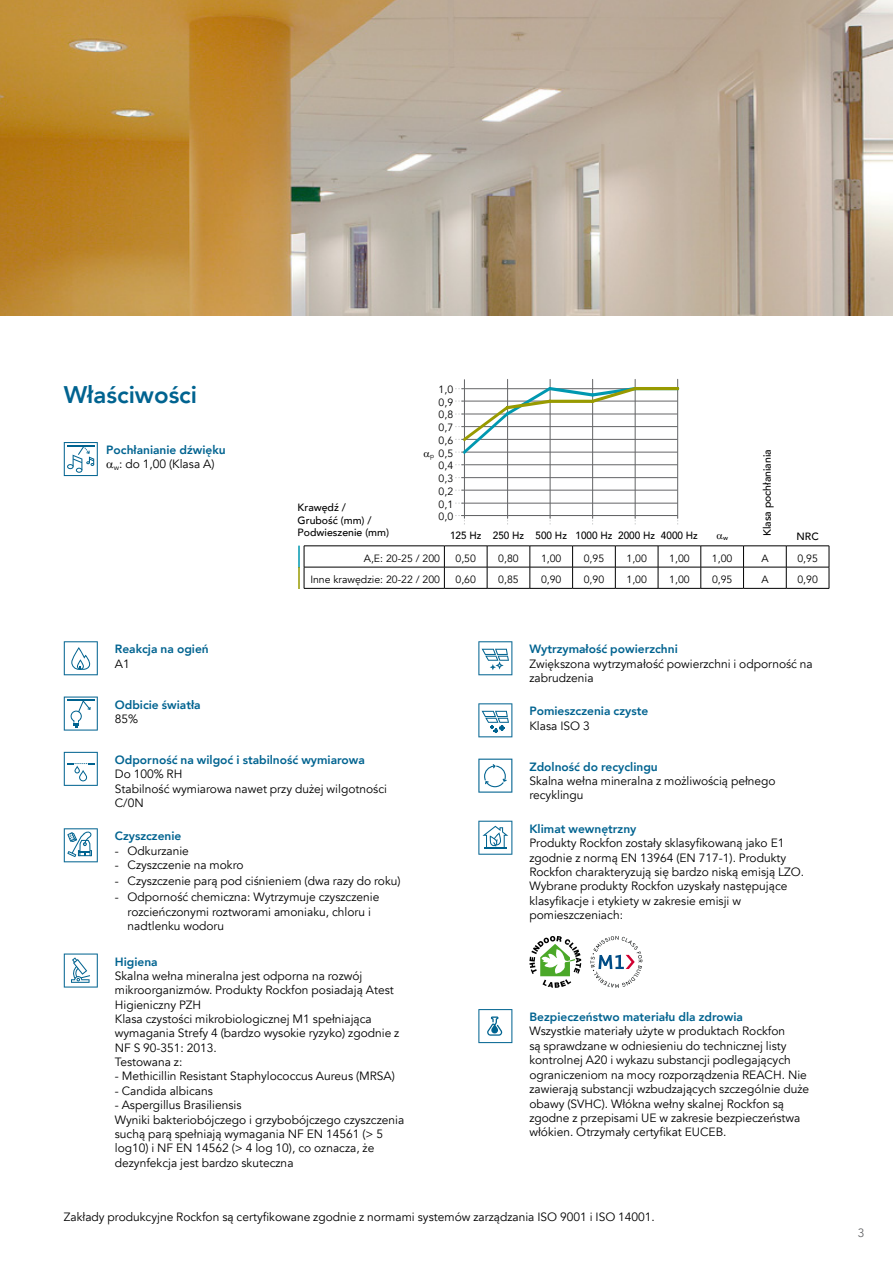
<style>
.page{position:relative;width:893px;height:1263px;background:#fff}
.page>*{position:absolute;margin:0;border:0;box-sizing:border-box;transform-origin:0 0}
.t1{font:127.35px "Chartwell Lines 50";color:#989a00;scale:.67 1}
.t2{font:127.35px "Chartwell Lines 50";color:#0098b0;scale:.67 1}
.t3{font:800 24px "Avenir";color:#006390}
.t4{font:12px/14.4px "Avenir";color:#000}
.t5{font:800 12px/14.4px "Avenir";color:#006390;text-align:center}
.t6{font:12px "Avenir";color:#646567}
.t7{font:10.5px/12.8px "Avenir";color:#000;text-align:justify}
.t8{font:500 10.5px/12.6px "Avenir";color:#000}
.t9{font:500 10.5px "Avenir";color:#000;scale:.95 1}
.t10{font:500 6.45px "Avenir";color:#000}
.t11{font:6.45px "Avenir";color:#000}
.s1{font-weight:400;color:#000}
</style>
<div class="page">
<img style="left:0;top:0;width:893px;height:316px">
<svg style="left:64px;top:442px;width:34px;height:34px"></svg>
<hr style="left:304px;top:567px;width:140px;height:1px;background:#000">
<svg style="left:304px;top:547px;width:1px;height:41px"></svg>
<hr style="left:444px;top:567px;width:43px;height:1px;background:#000">
<svg style="left:444px;top:547px;width:1px;height:41px"></svg>
<hr style="left:487px;top:567px;width:43px;height:1px;background:#000">
<svg style="left:487px;top:547px;width:1px;height:41px"></svg>
<hr style="left:530px;top:567px;width:43px;height:1px;background:#000">
<svg style="left:530px;top:547px;width:1px;height:41px"></svg>
<hr style="left:573px;top:567px;width:42px;height:1px;background:#000">
<svg style="left:572px;top:547px;width:1px;height:41px"></svg>
<hr style="left:615px;top:567px;width:43px;height:1px;background:#000">
<svg style="left:615px;top:547px;width:1px;height:41px"></svg>
<hr style="left:658px;top:567px;width:43px;height:1px;background:#000">
<svg style="left:658px;top:547px;width:1px;height:41px"></svg>
<hr style="left:701px;top:567px;width:42px;height:1px;background:#000">
<svg style="left:700px;top:547px;width:1px;height:41px"></svg>
<hr style="left:743px;top:567px;width:43px;height:1px;background:#000">
<svg style="left:743px;top:547px;width:1px;height:41px"></svg>
<hr style="left:786px;top:567px;width:43px;height:1px;background:#000">
<svg style="left:786px;top:547px;width:1px;height:41px"></svg>
<svg style="left:829px;top:546px;width:1px;height:42px"></svg>
<hr style="left:304px;top:588px;width:140px;height:1px;background:#000">
<hr style="left:444px;top:588px;width:43px;height:1px;background:#000">
<hr style="left:487px;top:588px;width:43px;height:1px;background:#000">
<hr style="left:530px;top:588px;width:43px;height:1px;background:#000">
<hr style="left:573px;top:588px;width:42px;height:1px;background:#000">
<hr style="left:615px;top:588px;width:43px;height:1px;background:#000">
<hr style="left:658px;top:588px;width:43px;height:1px;background:#000">
<hr style="left:701px;top:588px;width:42px;height:1px;background:#000">
<hr style="left:743px;top:588px;width:43px;height:1px;background:#000">
<hr style="left:786px;top:588px;width:43px;height:1px;background:#000">
<hr style="left:304px;top:546px;width:140px;height:1px;background:#000">
<hr style="left:444px;top:546px;width:43px;height:1px;background:#000">
<hr style="left:487px;top:546px;width:43px;height:1px;background:#000">
<hr style="left:530px;top:546px;width:43px;height:1px;background:#000">
<hr style="left:573px;top:546px;width:42px;height:1px;background:#000">
<hr style="left:615px;top:546px;width:43px;height:1px;background:#000">
<hr style="left:658px;top:546px;width:43px;height:1px;background:#000">
<hr style="left:701px;top:546px;width:42px;height:1px;background:#000">
<hr style="left:743px;top:546px;width:43px;height:1px;background:#000">
<hr style="left:786px;top:546px;width:43px;height:1px;background:#000">
<hr style="left:298px;top:546px;width:2px;height:21px;background:#0098b0">
<hr style="left:298px;top:567px;width:2px;height:21px;background:#989a00">
<svg style="left:455px;top:515px;width:10px;height:10px"></svg>
<hr style="left:461px;top:388px;width:217px;height:1px;background:#646567">
<hr style="left:461px;top:490px;width:216px;height:1px;background:#646567">
<hr style="left:461px;top:414px;width:216px;height:1px;background:#646567">
<hr style="left:461px;top:439px;width:216px;height:1px;background:#646567">
<hr style="left:461px;top:464px;width:216px;height:1px;background:#646567">
<hr style="left:507px;top:379px;width:1px;height:139px;background:#646567">
<hr style="left:550px;top:379px;width:1px;height:139px;background:#646567">
<hr style="left:592px;top:379px;width:1px;height:139px;background:#646567">
<hr style="left:635px;top:379px;width:1px;height:139px;background:#646567">
<hr style="left:677px;top:379px;width:1px;height:139px;background:#646567">
<hr style="left:461px;top:503px;width:217px;height:1px;background:#646567">
<hr style="left:461px;top:477px;width:217px;height:1px;background:#646567">
<hr style="left:461px;top:452px;width:217px;height:1px;background:#646567">
<hr style="left:461px;top:426px;width:217px;height:1px;background:#646567">
<hr style="left:461px;top:401px;width:217px;height:1px;background:#646567">
<hr style="left:464px;top:379px;width:1px;height:139px;background:#646567">
<hr style="left:461px;top:515px;width:217px;height:1px;background:#646567">
<svg style="left:64px;top:641px;width:34px;height:34px"></svg>
<svg style="left:64px;top:696px;width:34px;height:34px"></svg>
<svg style="left:64px;top:752px;width:34px;height:34px"></svg>
<svg style="left:64px;top:828px;width:34px;height:34px"></svg>
<svg style="left:64px;top:953px;width:34px;height:34px"></svg>
<svg style="left:478px;top:641px;width:34px;height:34px"></svg>
<svg style="left:478px;top:703px;width:34px;height:34px"></svg>
<svg style="left:478px;top:759px;width:34px;height:34px"></svg>
<svg style="left:478px;top:821px;width:34px;height:34px"></svg>
<svg style="left:529px;top:936px;width:52px;height:52px"></svg>
<svg style="left:590px;top:936px;width:52px;height:52px"></svg>
<svg style="left:478px;top:1009px;width:34px;height:34px"></svg>
<h2 class="t3" style="left:64px;top:376px;width:135px">Właściwości</h2>
<p class="t5" style="left:106px;top:443px;width:121px">Pochłanianie dźwięku <sub>w</sub><span class="s1">: do 1,00 (Klasa A)</span></p>
<p class="t8" style="left:298px;top:500px;width:93px">Krawędź /<br>Grubość (mm) /<br>Podwieszenie (mm)</p>
<p class="t7" style="left:439px;top:383px;width:16px">1,0<br>0,9<br>0,8<br>0,7<br>0,6<br>0,5<br>0,4<br>0,3<br>0,2<br>0,1<br>0,0</p>
<h1 class="t1" style="left:464px;top:387px;width:324px">60+85+90+90+100+100</h1>
<h1 class="t2" style="left:464px;top:387px;width:324px">0 10500</h1>
<p class="t8" style="left:760px;top:536px;width:88px;rotate:-90deg">Klasa pochłaniania</p>
<p class="t11" style="left:430px;top:452px;width:5px">p</p>
<p class="t9" style="left:450px;top:526px;width:262px">125 Hz 250 Hz 500 Hz 1000 Hz 2000 Hz 4000 Hz</p>
<p class="t10" style="left:723px;top:532px;width:6px">w</p>
<p class="t8" style="left:796px;top:530px;width:24px">NRC</p>
<p class="t7" style="left:364px;top:552px;width:78px">A,E: 20-25 / 200</p>
<p class="t7" style="left:456px;top:552px;width:22px">0,50</p>
<p class="t7" style="left:498px;top:552px;width:22px">0,80</p>
<p class="t7" style="left:541px;top:552px;width:22px">1,00</p>
<p class="t7" style="left:584px;top:552px;width:22px">0,95</p>
<p class="t7" style="left:626px;top:552px;width:22px">1,00</p>
<p class="t7" style="left:669px;top:552px;width:22px">1,00</p>
<p class="t7" style="left:712px;top:552px;width:22px">1,00</p>
<p class="t7" style="left:761px;top:552px;width:9px">A</p>
<p class="t7" style="left:797px;top:552px;width:22px">0,95</p>
<p class="t7" style="left:310px;top:573px;width:131px">Inne krawędzie: 20-22 / 200</p>
<p class="t7" style="left:456px;top:573px;width:22px">0,60</p>
<p class="t7" style="left:498px;top:573px;width:22px">0,85</p>
<p class="t7" style="left:541px;top:573px;width:22px">0,90</p>
<p class="t7" style="left:584px;top:573px;width:22px">0,90</p>
<p class="t7" style="left:626px;top:573px;width:22px">1,00</p>
<p class="t7" style="left:669px;top:573px;width:22px">1,00</p>
<p class="t7" style="left:712px;top:573px;width:22px">0,95</p>
<p class="t7" style="left:761px;top:573px;width:9px">A</p>
<p class="t7" style="left:797px;top:573px;width:22px">0,90</p>
<p class="t5" style="left:115px;top:642px;width:95px">Reakcja na ogień</p>
<p class="t4" style="left:115px;top:656px;width:16px">A1</p>
<p class="t5" style="left:115px;top:697px;width:87px">Odbicie światła</p>
<p class="t4" style="left:115px;top:712px;width:25px">85%</p>
<p class="t5" style="left:115px;top:752px;width:252px">Odporność na wilgoć i stabilność wymiarowa</p>
<p class="t4" style="left:115px;top:767px;width:274px">Do 100% RH<br>Stabilność wymiarowa nawet przy dużej wilgotności<br>C/0N</p>
<p class="t5" style="left:115px;top:829px;width:68px">Czyszczenie</p>
<p class="t4" style="left:115px;top:843px;width:76px">- Odkurzanie</p>
<p class="t4" style="left:115px;top:858px;width:130px">- Czyszczenie na mokro</p>
<p class="t4" style="left:115px;top:874px;width:287px">- Czyszczenie parą pod ciśnieniem (dwa razy do roku)</p>
<p class="t4" style="left:128px;top:890px;width:253px;text-indent:-13px">- Odporność chemiczna: Wytrzymuje czyszczenie rozcieńczonymi roztworami amoniaku, chloru i nadtlenku wodoru</p>
<p class="t5" style="left:115px;top:954px;width:44px">Higiena</p>
<p class="t4" style="left:115px;top:969px;width:286px">Skalna wełna mineralna jest odporna na rozwój mikroorganizmów. Produkty Rockfon posiadają Atest Higieniczny PZH<br>Klasa czystości mikrobiologicznej M1 spełniająca wymagania Strefy 4 (bardzo wysokie ryzyko) zgodnie z NF S 90-351: 2013.<br>Testowana z:</p>
<p class="t4" style="left:115px;top:1069px;width:282px">- Methicillin Resistant Staphylococcus Aureus (MRSA)</p>
<p class="t4" style="left:115px;top:1084px;width:100px">- Candida albicans</p>
<p class="t4" style="left:115px;top:1098px;width:291px">- Aspergillus Brasiliensis<br>Wyniki bakteriobójczego i grzybobójczego czyszczenia suchą parą spełniają wymagania NF EN 14561 (&gt; 5 log10) i NF EN 14562 (&gt; 4 log 10), co oznacza, że dezynfekcja jest bardzo skuteczna</p>
<p class="t5" style="left:529px;top:642px;width:150px">Wytrzymałość powierzchni</p>
<p class="t4" style="left:529px;top:656px;width:285px">Zwiększona wytrzymałość powierzchni i odporność na zabrudzenia</p>
<p class="t5" style="left:529px;top:704px;width:120px">Pomieszczenia czyste</p>
<p class="t4" style="left:529px;top:719px;width:62px">Klasa ISO 3</p>
<p class="t5" style="left:529px;top:759px;width:130px">Zdolność do recyclingu</p>
<p class="t4" style="left:529px;top:774px;width:248px">Skalna wełna mineralna z możliwością pełnego recyklingu</p>
<p class="t5" style="left:529px;top:821px;width:109px">Klimat wewnętrzny</p>
<p class="t4" style="left:529px;top:836px;width:276px">Produkty Rockfon zostały sklasyfikowaną jako E1 zgodnie z normą EN 13964 (EN 717-1). Produkty Rockfon charakteryzują się bardzo niską emisją LZO.<br>Wybrane produkty Rockfon uzyskały następujące klasyfikacje i etykiety w zakresie emisji w pomieszczeniach:</p>
<p class="t5" style="left:529px;top:1010px;width:215px">Bezpieczeństwo materiału dla zdrowia</p>
<p class="t4" style="left:529px;top:1024px;width:281px">Wszystkie materiały użyte w produktach Rockfon<br>są sprawdzane w odniesieniu do technicznej listy kontrolnej A20 i wykazu substancji podlegających ograniczeniom na mocy rozporządzenia REACH. Nie zawierają substancji wzbudzających szczególnie duże obawy (SVHC). Włókna wełny skalnej Rockfon są zgodne z przepisami UE w zakresie bezpieczeństwa włókien. Otrzymały certyfikat EUCEB.</p>
<p class="t4" style="left:64px;top:1210px;width:593px">Zakłady produkcyjne Rockfon są certyfikowane zgodnie z normami systemów zarządzania ISO 9001 i ISO 14001.</p>
<p class="t6" style="left:858px;top:1226px;width:8px">3</p>
</div>
